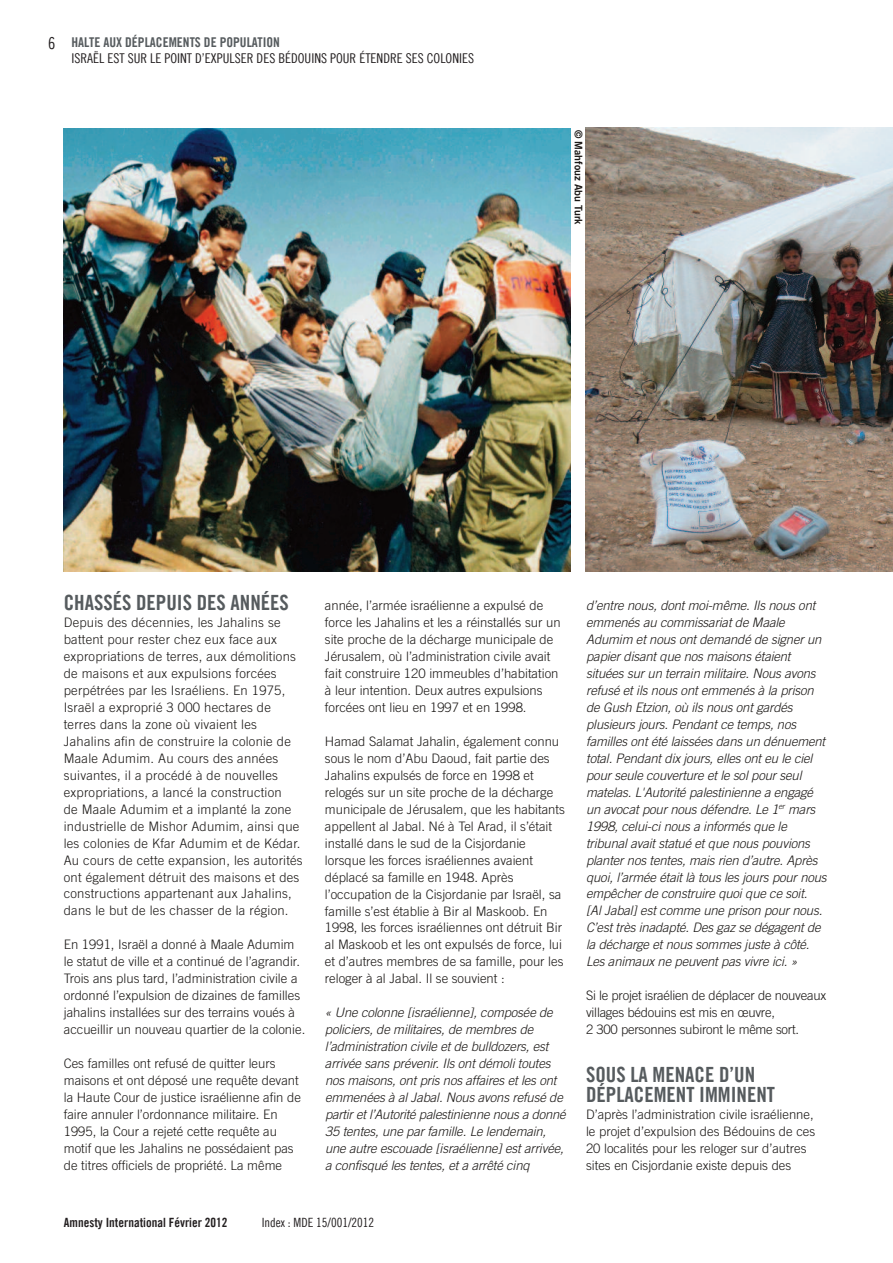
<style>
.page{position:relative;width:893px;height:1263px;background:#fff}
.page>*{position:absolute;margin:0;border:0;box-sizing:border-box;transform-origin:0 0}
.t1{font:21px/20px "Amnesty Trade Gothic Bd Cn 20";color:#565b5e}
.t2{font:16.5px "Amnesty Trade Gothic Cn 18";color:#231f20}
.t3{font:13.5px "Amnesty Trade Gothic Cn 18";color:#231f20}
.t4{font:13.5px "Amnesty Trade Gothic Bd Cn 20";color:#565b5e}
.t5{font:300 13.05px/17px "Amnesty Trade Gothic";color:#1a1715}
.t6{font:italic 300 13.05px/17px "Amnesty Trade Gothic";letter-spacing:-.01em;color:#1a1715}
.t7{font:12.75px "Amnesty Trade Gothic Bd Cn 20";color:#231f20}
.t8{font:12.75px "Amnesty Trade Gothic Cn 18";color:#231f20}
.t9{font:10.5px "Amnesty Trade Gothic Bd 2";color:#1a1715}
</style>
<div class="page">
<img style="left:64px;top:128px;width:506px;height:444px">
<img style="left:585px;top:128px;width:308px;height:444px">
<p class="t2" style="left:48px;top:33px;width:9px">6</p>
<p class="t4" style="left:71px;top:33px;width:210px">HALTE AUX DÉPLACEMENTS DE POPULATION</p>
<p class="t3" style="left:71px;top:50px;width:404px">ISRAËL EST SUR LE POINT D’EXPULSER DES BÉDOUINS POUR ÉTENDRE SES COLONIES</p>
<p class="t9" style="left:585px;top:130px;width:96px;rotate:90deg">© Mahfouz Abu Turk</p>
<h1 class="t1" style="left:64px;top:592px;width:227px">CHASSÉS DEPUIS DES ANNÉES</h1>
<p class="t5" style="left:64px;top:614px;width:240px">Depuis des décennies, les Jahalins se battent pour rester chez eux face aux expropriations de terres, aux démolitions de maisons et aux expulsions forcées perpétrées par les Israéliens. En 1975, Israël a exproprié 3 000 hectares de terres dans la zone où vivaient les Jahalins afin de construire la colonie de Maale Adumim. Au cours des années suivantes, il a procédé à de nouvelles expropriations, a lancé la construction<br>de Maale Adumim et a implanté la zone industrielle de Mishor Adumim, ainsi que les colonies de Kfar Adumim et de Kédar.<br>Au cours de cette expansion, les autorités ont également détruit des maisons et des constructions appartenant aux Jahalins, dans le but de les chasser de la région.</p>
<p class="t5" style="left:64px;top:936px;width:243px">En 1991, Israël a donné à Maale Adumim le statut de ville et a continué de l’agrandir.<br>Trois ans plus tard, l’administration civile a ordonné l’expulsion de dizaines de familles jahalins installées sur des terrains voués à accueillir un nouveau quartier de la colonie.</p>
<p class="t5" style="left:64px;top:1055px;width:239px">Ces familles ont refusé de quitter leurs maisons et ont déposé une requête devant la Haute Cour de justice israélienne afin de faire annuler l’ordonnance militaire. En 1995, la Cour a rejeté cette requête au motif que les Jahalins ne possédaient pas de titres officiels de propriété. La même</p>
<p class="t5" style="left:325px;top:597px;width:237px">année, l’armée israélienne a expulsé de force les Jahalins et les a réinstallés sur un site proche de la décharge municipale de Jérusalem, où l’administration civile avait fait construire 120 immeubles d’habitation à leur intention. Deux autres expulsions forcées ont lieu en 1997 et en 1998.</p>
<p class="t5" style="left:325px;top:733px;width:242px">Hamad Salamat Jahalin, également connu sous le nom d’Abu Daoud, fait partie des Jahalins expulsés de force en 1998 et relogés sur un site proche de la décharge municipale de Jérusalem, que les habitants appellent al Jabal. Né à Tel Arad, il s’était installé dans le sud de la Cisjordanie lorsque les forces israéliennes avaient déplacé sa famille en 1948. Après l’occupation de la Cisjordanie par Israël, sa famille s’est établie à Bir al Maskoob. En 1998, les forces israéliennes ont détruit Bir al Maskoob et les ont expulsés de force, lui et d’autres membres de sa famille, pour les reloger à al Jabal. Il se souvient :</p>
<p class="t6" style="left:325px;top:1004px;width:242px">« Une colonne [israélienne], composée de policiers, de militaires, de membres de l’administration civile et de bulldozers, est arrivée sans prévenir. Ils ont démoli toutes nos maisons, ont pris nos affaires et les ont emmenées à al Jabal. Nous avons refusé de partir et l’Autorité palestinienne nous a donné 35 tentes, une par famille. Le lendemain, une autre escouade [israélienne] est arrivée, a confisqué les tentes, et a arrêté cinq</p>
<p class="t7" style="left:64px;top:1214px;width:165px">Amnesty International Février 2012</p>
<p class="t8" style="left:262px;top:1214px;width:114px">Index : MDE 15/001/2012</p>
<p class="t6" style="left:586px;top:597px;width:242px">d’entre nous, dont moi-même. Ils nous ont emmenés au commissariat de Maale Adumim et nous ont demandé de signer un papier disant que nos maisons étaient situées sur un terrain militaire. Nous avons refusé et ils nous ont emmenés à la prison de Gush Etzion, où ils nous ont gardés plusieurs jours. Pendant ce temps, nos familles ont été laissées dans un dénuement total. Pendant dix jours, elles ont eu le ciel pour seule couverture et le sol pour seul matelas. L'Autorité palestinienne a engagé un avocat pour nous défendre. Le 1<sup>er</sup> mars 1998, celui-ci nous a informés que le tribunal avait statué et que nous pouvions planter nos tentes, mais rien d’autre. Après quoi, l’armée était là tous les jours pour nous empêcher de construire quoi que ce soit.<br>[Al Jabal] est comme une prison pour nous.<br>C’est très inadapté. Des gaz se dégagent de la décharge et nous sommes juste à côté.<br>Les animaux ne peuvent pas vivre ici. »</p>
<p class="t5" style="left:586px;top:987px;width:242px">Si le projet israélien de déplacer de nouveaux villages bédouins est mis en œuvre,<br>2 300 personnes subiront le même sort.</p>
<h1 class="t1" style="left:586px;top:1064px;width:190px">SOUS LA MENACE D’UN<br>DÉPLACEMENT IMMINENT</h1>
<p class="t5" style="left:586px;top:1105px;width:231px">D’après l’administration civile israélienne, le projet d’expulsion des Bédouins de ces 20 localités pour les reloger sur d’autres sites en Cisjordanie existe depuis des</p>
</div>
